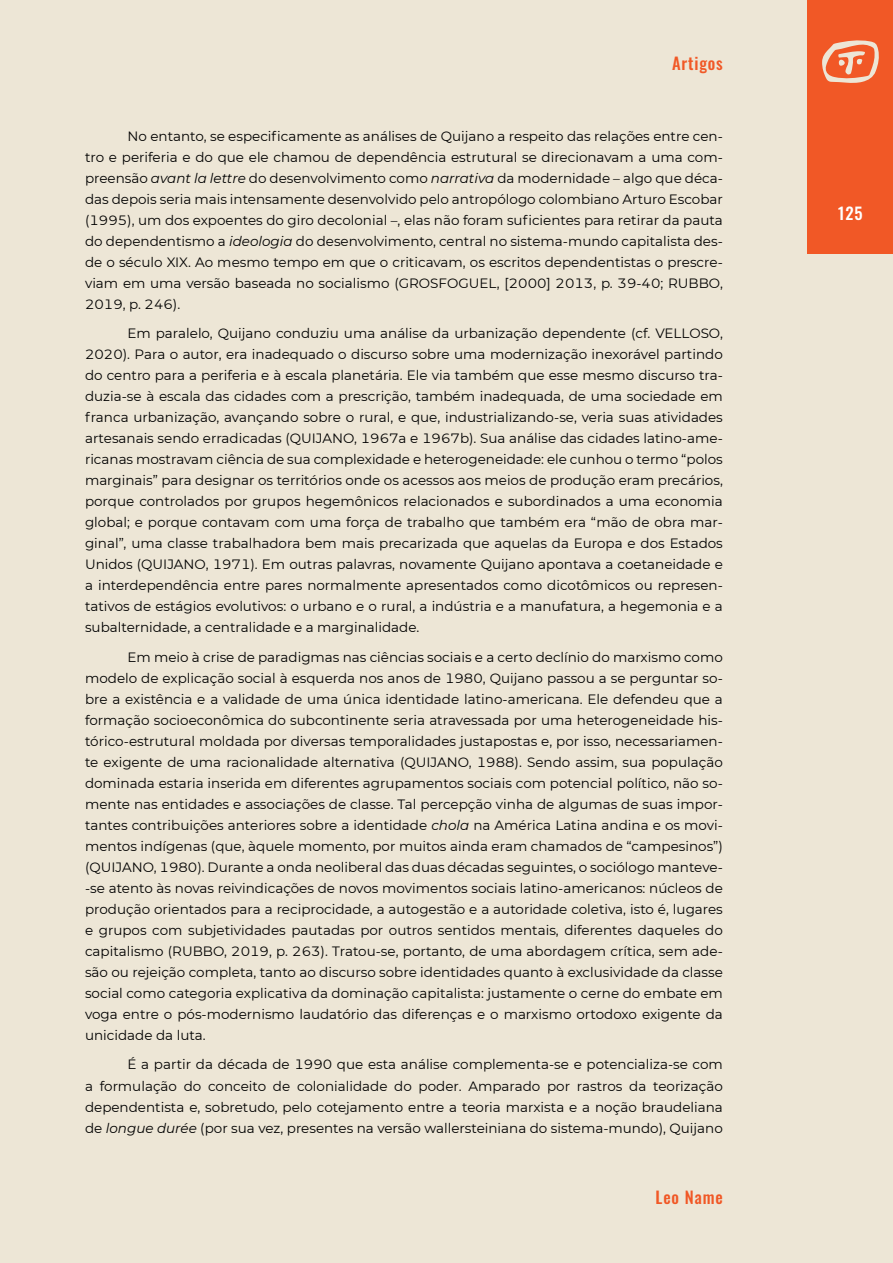
<style>
.page{position:relative;width:893px;height:1263px;background:#ede6d6}
.page>*{position:absolute;margin:0;border:0;box-sizing:border-box;transform-origin:0 0}
.t1{font:500 16.5px "Oswald";letter-spacing:.05em;color:#f15826}
.t2{font:500 16.5px "Oswald";color:#fff}
.t3{font:13.5px/21px "Montserrat";color:#000;text-align:justify}
.s1{font-style:italic}
</style>
<div class="page">
<div style="left:808px;top:0;width:85px;height:253px;background:#f15826"></div>
<svg style="left:822px;top:40px;width:57px;height:43px"></svg>
<p class="t1" style="left:672px;top:48px;width:52px">Artigos</p>
<p class="t3" style="left:85px;top:125px;width:639px;text-indent:43px">No entanto, se especificamente as análises de Quijano a respeito das relações entre cen&shy;tro e periferia e do que ele chamou de dependência estrutural se direcionavam a uma com&shy;preensão <span class="s1">avant la lettre</span> do desenvolvimento como <span class="s1">narrativa</span> da modernidade – algo que déca&shy;das depois seria mais intensamente desenvolvido pelo antropólogo colombiano Arturo Escobar (1995), um dos expoentes do giro decolonial –, elas não foram suficientes para retirar da pauta do dependentismo a <span class="s1">ideologia</span> do desenvolvimento, central no sistema-mundo capitalista des&shy;de o século XIX. Ao mesmo tempo em que o criticavam, os escritos dependentistas o prescre&shy;viam em uma versão baseada no socialismo (GROSFOGUEL, [2000] 2013, p. 39-40; RUBBO, 2019, p. 246).</p>
<p class="t3" style="left:85px;top:322px;width:639px;text-indent:43px">Em paralelo, Quijano conduziu uma análise da urbanização dependente (cf. VELLOSO, 2020). Para o autor, era inadequado o discurso sobre uma modernização inexorável partindo do centro para a periferia e à escala planetária. Ele via também que esse mesmo discurso tra&shy;duzia-se à escala das cidades com a prescrição, também inadequada, de uma sociedade em franca urbanização, avançando sobre o rural, e que, industrializando-se, veria suas atividades artesanais sendo erradicadas (QUIJANO, 1967a e 1967b). Sua análise das cidades latino-ame&shy;ricanas mostravam ciência de sua complexidade e heterogeneidade: ele cunhou o termo “polos marginais” para designar os territórios onde os acessos aos meios de produção eram precários, porque controlados por grupos hegemônicos relacionados e subordinados a uma economia global; e porque contavam com uma força de trabalho que também era “mão de obra mar&shy;ginal”, uma classe trabalhadora bem mais precarizada que aquelas da Europa e dos Estados Unidos (QUIJANO, 1971). Em outras palavras, novamente Quijano apontava a coetaneidade e a interdependência entre pares normalmente apresentados como dicotômicos ou represen&shy;tativos de estágios evolutivos: o urbano e o rural, a indústria e a manufatura, a hegemonia e a subalternidade, a centralidade e a marginalidade.</p>
<p class="t3" style="left:85px;top:646px;width:639px;text-indent:43px">Em meio à crise de paradigmas nas ciências sociais e a certo declínio do marxismo como modelo de explicação social à esquerda nos anos de 1980, Quijano passou a se perguntar so&shy;bre a existência e a validade de uma única identidade latino-americana. Ele defendeu que a formação socioeconômica do subcontinente seria atravessada por uma heterogeneidade his&shy;tórico-estrutural moldada por diversas temporalidades justapostas e, por isso, necessariamen&shy;te exigente de uma racionalidade alternativa (QUIJANO, 1988). Sendo assim, sua população dominada estaria inserida em diferentes agrupamentos sociais com potencial político, não so&shy;mente nas entidades e associações de classe. Tal percepção vinha de algumas de suas impor&shy;tantes contribuições anteriores sobre a identidade <span class="s1">chola</span> na América Latina andina e os movi&shy;mentos indígenas (que, àquele momento, por muitos ainda eram chamados de “campesinos”) (QUIJANO, 1980). Durante a onda neoliberal das duas décadas seguintes, o sociólogo manteve--se atento às novas reivindicações de novos movimentos sociais latino-americanos: núcleos de produção orientados para a reciprocidade, a autogestão e a autoridade coletiva, isto é, lugares e grupos com subjetividades pautadas por outros sentidos mentais, diferentes daqueles do capitalismo (RUBBO, 2019, p. 263). Tratou-se, portanto, de uma abordagem crítica, sem ade&shy;são ou rejeição completa, tanto ao discurso sobre identidades quanto à exclusividade da classe social como categoria explicativa da dominação capitalista: justamente o cerne do embate em voga entre o pós-modernismo laudatório das diferenças e o marxismo ortodoxo exigente da unicidade da luta.</p>
<p class="t3" style="left:85px;top:1054px;width:639px;text-indent:43px">É a partir da década de 1990 que esta análise complementa-se e potencializa-se com a formulação do conceito de colonialidade do poder. Amparado por rastros da teorização dependentista e, sobretudo, pelo cotejamento entre a teoria marxista e a noção braudeliana de <span class="s1">longue durée</span> (por sua vez, presentes na versão wallersteiniana do sistema-mundo), Quijano</p>
<p class="t1" style="left:656px;top:1182px;width:69px">Leo Name</p>
<p class="t2" style="left:838px;top:199px;width:26px">125</p>
</div>
